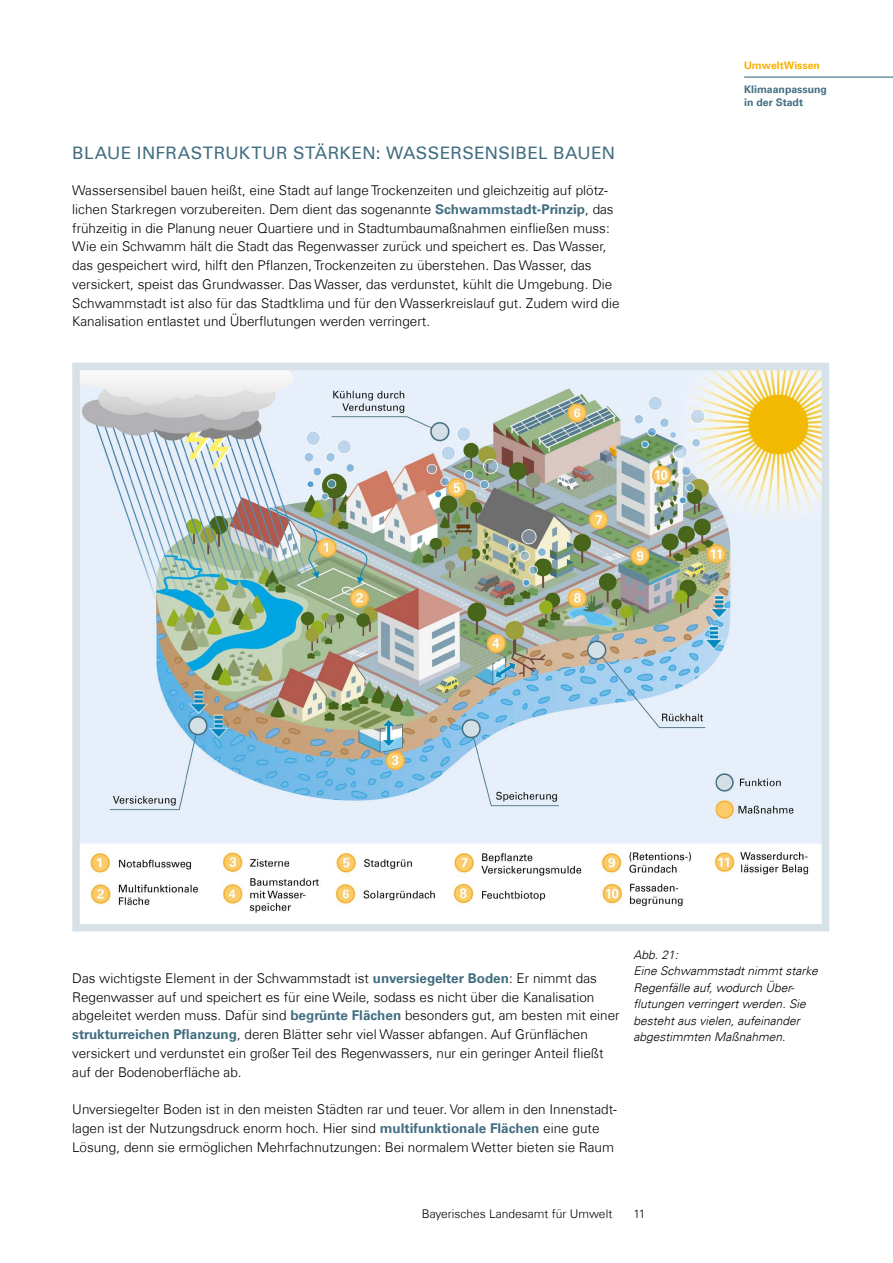
<style>
.page{position:relative;width:893px;height:1263px;background:#fff}
.page>*{position:absolute;margin:0;border:0;box-sizing:border-box;transform-origin:0 0}
.Head_2_UmweltWissen{font:17.25px "Univers Com 55 Roman";letter-spacing:.02em;color:#426e81}
.Fließ_Thema{font:300 13.5px/18.8px "Univers Com 45";color:#000}
.Bildunterschrift_Umw{font:italic 300 12px/16.5px "Univers Com 45";color:#000}
.t1{font:300 12px "Univers Com 45";color:#000}
.t2{font:700 10.5px/12.8px "Univers Com 65";color:#426e81}
.t3{font:700 10.5px "Univers Com 65";color:#f9b000}
.s1{font-family:"Univers Com 65";font-weight:700;color:#426e81}
</style>
<div class="page">
<hr style="left:744px;top:77px;width:149px;height:1px;background:#426e81">
<img style="left:81px;top:372px;width:739px;height:541px">
<div style="left:72px;top:363px;width:757px;height:568px;border:8px solid #d6e1e8"></div>
<p class="t3" style="left:744px;top:59px;width:77px">UmweltWissen</p>
<h2 class="Head_2_UmweltWissen" style="left:72px;top:143px;width:544px">BLAUE INFRASTRUKTUR STÄRKEN: WASSERSENSIBEL BAUEN</h2>
<p class="Fließ_Thema" style="left:72px;top:181px;width:549px">Wassersensibel bauen heißt, eine Stadt auf lange Trockenzeiten und gleichzeitig auf plötz&shy;lichen Starkregen vorzubereiten. Dem dient das sogenannte <span class="s1">Schwammstadt-Prinzip</span>, das frühzeitig in die Planung neuer Quartiere und in Stadtumbaumaßnahmen einfließen muss:<br>Wie ein Schwamm hält die Stadt das Regenwasser zurück und speichert es. Das Wasser, das gespeichert wird, hilft den Pflanzen, Trockenzeiten zu überstehen. Das Wasser, das versickert, speist das Grundwasser. Das Wasser, das verdunstet, kühlt die Umgebung. Die Schwammstadt ist also für das Stadtklima und für den Wasserkreislauf gut. Zudem wird die Kanalisation entlastet und Überflutungen werden verringert.</p>
<p class="t2" style="left:744px;top:83px;width:84px">Klimaanpassung in der Stadt</p>
<p class="Fließ_Thema" style="left:72px;top:969px;width:549px">Das wichtigste Element in der Schwammstadt ist <span class="s1">unversiegelter Boden</span>: Er nimmt das Regenwasser auf und speichert es für eine Weile, sodass es nicht über die Kanalisation abgeleitet werden muss. Dafür sind <span class="s1">begrünte Flächen</span> besonders gut, am besten mit einer <span class="s1">strukturreichen Pflanzung</span>, deren Blätter sehr viel Wasser abfangen. Auf Grünflächen versickert und verdunstet ein großer Teil des Regenwassers, nur ein geringer Anteil fließt auf der Bodenoberfläche ab.</p>
<p class="Fließ_Thema" style="left:72px;top:1100px;width:546px">Unversiegelter Boden ist in den meisten Städten rar und teuer. Vor allem in den Innenstadt&shy;lagen ist der Nutzungsdruck enorm hoch. Hier sind <span class="s1">multifunktionale Flächen</span> eine gute<br>Lösung, denn sie ermöglichen Mehrfachnutzungen: Bei normalem Wetter bieten sie Raum</p>
<p class="Bildunterschrift_Umw" style="left:634px;top:946px;width:186px">Abb. 21:<br>Eine Schwammstadt nimmt starke<br>Regenfälle auf, wodurch Über&shy;flutungen verringert werden. Sie besteht aus vielen, aufeinander abgestimmten Maßnahmen.</p>
<p class="t1" style="left:422px;top:1207px;width:192px">Bayerisches Landesamt für Umwelt</p>
<p class="t1" style="left:634px;top:1207px;width:13px">11</p>
</div>
